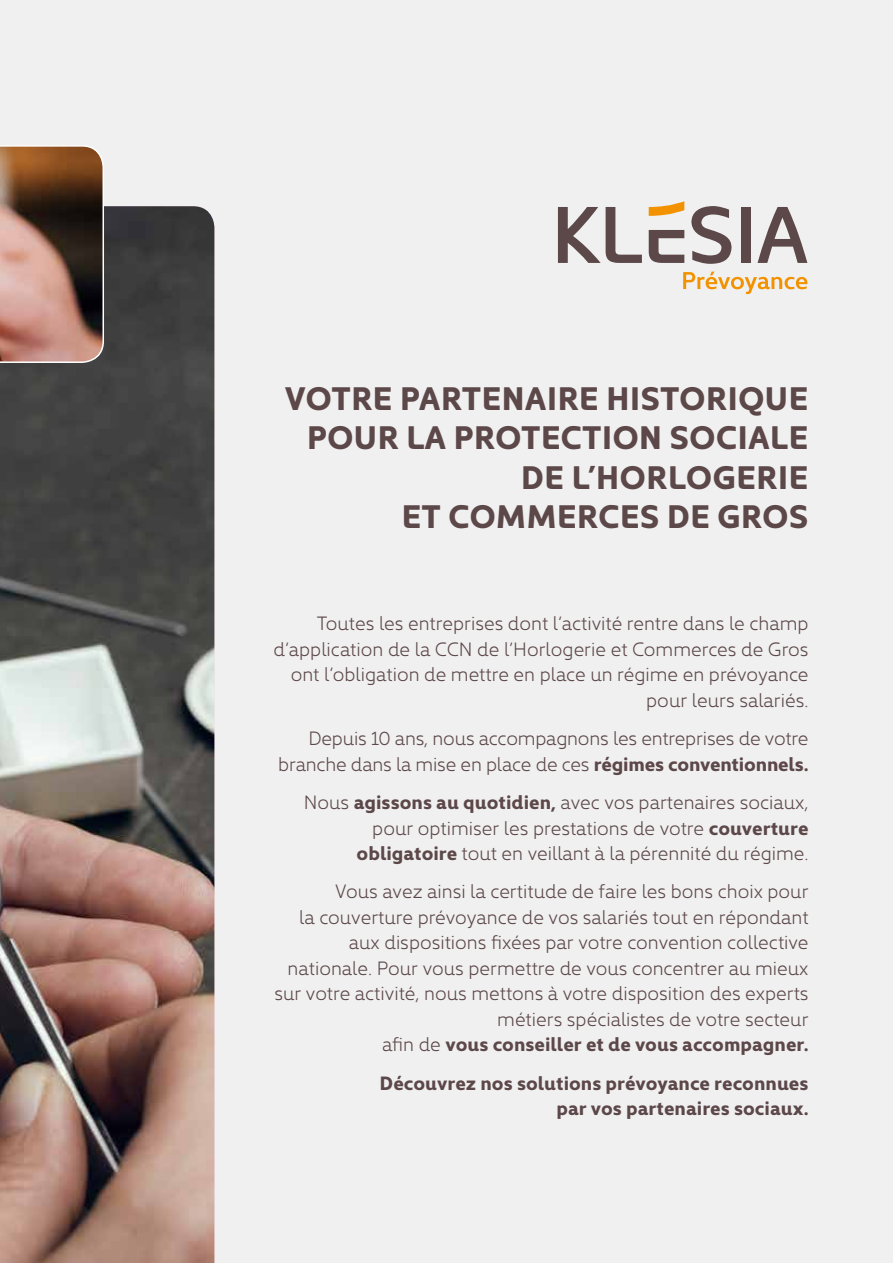
<style>
.page{position:relative;width:893px;height:1263px;background:#f0f0f0}
.page>*{position:absolute;margin:0;border:0;box-sizing:border-box;transform-origin:0 0}
.t1{font:700 33px/39.6px "Kyrial Display Pro";color:#5c4749;text-align:right}
.t2{font:300 19.5px/25.5px "Kyrial Display Pro";color:#5c4749;text-align:right}
.t3{font:700 19.5px/25.5px "Kyrial Display Pro";color:#5c4749;text-align:right}
.s1{font-weight:700}
</style>
<div class="page">
<img style="left:0;top:206px;width:214px;height:1057px">
<svg style="left:649px;top:201px;width:35px;height:15px"></svg>
<svg style="left:558px;top:207px;width:84px;height:56px"></svg>
<svg style="left:691px;top:206px;width:41px;height:58px"></svg>
<div style="left:741px;top:207px;width:9px;height:56px;background:#5c4749"></div>
<svg style="left:757px;top:207px;width:50px;height:56px"></svg>
<svg style="left:649px;top:230px;width:35px;height:33px"></svg>
<svg style="left:683px;top:272px;width:124px;height:22px"></svg>
<svg style="left:0;top:145px;width:105px;height:219px;background:#8a6454"></svg>
<h1 class="t1" style="left:285px;top:376px;width:525px">VOTRE PARTENAIRE HISTORIQUE<br>POUR LA PROTECTION SOCIALE<br>DE L’HORLOGERIE<br>ET COMMERCES DE GROS</h1>
<p class="t2" style="left:274px;top:609px;width:536px">Toutes les entreprises dont l’activité rentre dans le champ d’application de la CCN de l’Horlogerie et Commerces de Gros ont l’obligation de mettre en place un régime en prévoyance pour leurs salariés.</p>
<p class="t2" style="left:278px;top:724px;width:532px">Depuis 10 ans, nous accompagnons les entreprises de votre branche dans la mise en place de ces <span class="s1">régimes conventionnels.</span></p>
<p class="t2" style="left:304px;top:788px;width:506px">Nous <span class="s1">agissons au quotidien,</span> avec vos partenaires sociaux, pour optimiser les prestations de votre <span class="s1">couverture obligatoire</span> tout en veillant à la pérennité du régime.</p>
<p class="t2" style="left:274px;top:877px;width:536px">Vous avez ainsi la certitude de faire les bons choix pour<br>la couverture prévoyance de vos salariés tout en répondant aux dispositions fixées par votre convention collective nationale. Pour vous permettre de vous concentrer au mieux sur votre activité, nous mettons à votre disposition des experts métiers spécialistes de votre secteur<br>afin de <span class="s1">vous conseiller et de vous accompagner.</span></p>
<p class="t3" style="left:380px;top:1069px;width:430px">Découvrez nos solutions prévoyance reconnues par vos partenaires sociaux.</p>
</div>
